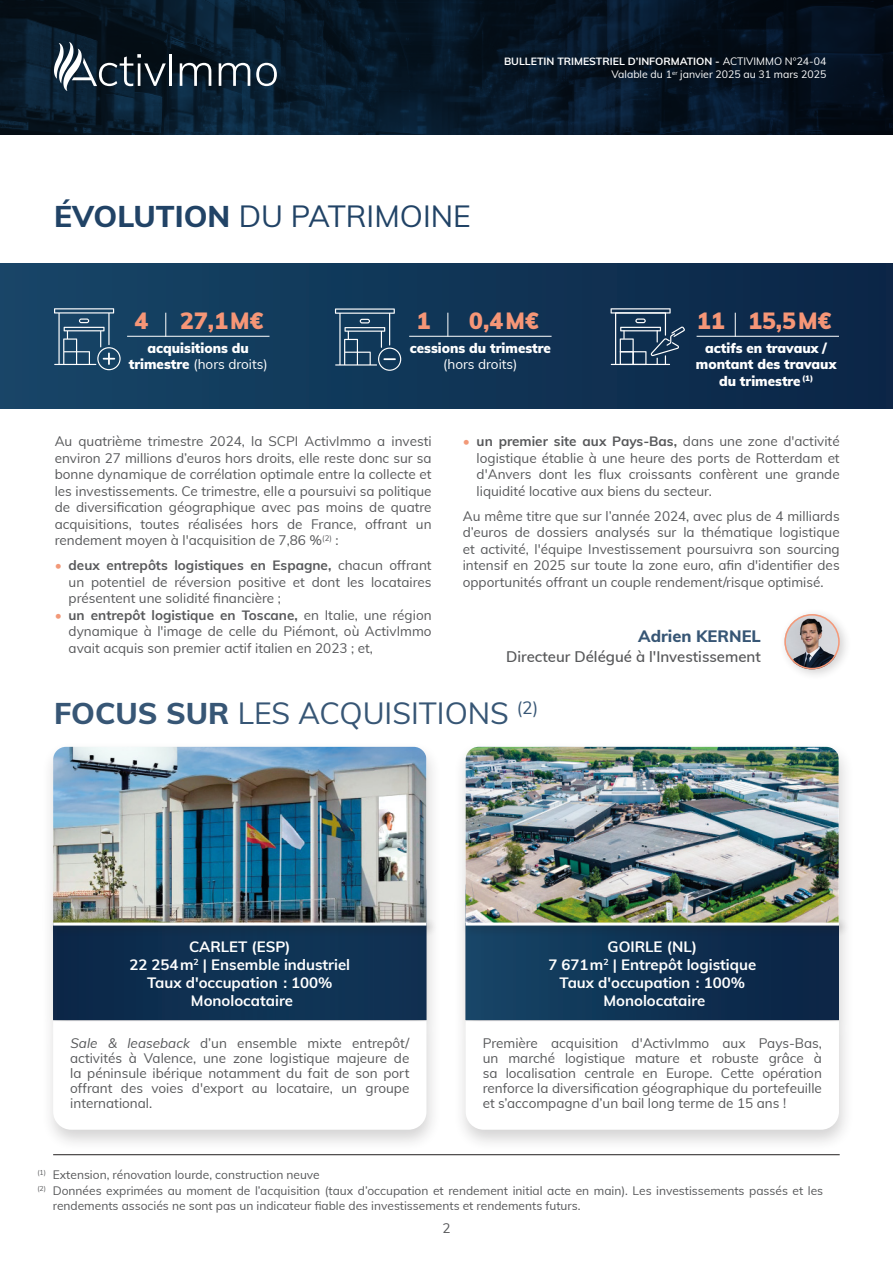
<style>
.page{position:relative;width:893px;height:1263px;background:#fff}
.page>*{position:absolute;margin:0;border:0;box-sizing:border-box;transform-origin:0 0}
.t1{font:30px "Muli";color:#375675}
.t2{font:30px "Muli";color:#214366}
.t3{font:900 22.95px "Muli";letter-spacing:.05em;color:#f69677}
.PARAGRAPHE_TEXTE_COURANT{font:800 16.5px "Muli";color:#375675}
.t4{font:700 15px "Muli";color:#fff}
.PARAGRAPHE_TEXTE_COURANT-2{font:600 15px "Muli";color:#57585a}
.t5{font:13.5px/16.5px "Muli";color:#57585a;text-align:justify}
.texte_bleu_chiffres_clés{font:900 13.5px/16.2px "Muli";color:#fff;text-align:center}
.t6{font:12px/15px "Muli";color:#57585a}
.t7{font:700 10.5px "Muli";color:#fff}
.t8{font:10.5px "Muli";color:#fff}
.s1{font-weight:400}
.s2{font-weight:800}
.s3{color:#f29978}
.s4{font-weight:700}
.s5{font-style:italic}
</style>
<div class="page">
<div style="left:0;top:264px;width:893px;height:144px;background:linear-gradient(to right,#164567,#0b2546)"></div>
<svg style="left:0;top:0;width:893px;height:134px;background:#061727"></svg>
<hr style="left:169px;top:55px;width:3px;height:31px;background:#fff">
<svg style="left:180px;top:63px;width:31px;height:23px"></svg>
<svg style="left:219px;top:63px;width:31px;height:23px"></svg>
<svg style="left:256px;top:63px;width:21px;height:23px"></svg>
<svg style="left:54px;top:42px;width:112px;height:49px;background:#394650"></svg>
<svg style="left:165px;top:313px;width:1px;height:23px"></svg>
<svg style="left:54px;top:308px;width:67px;height:62px;background:#3c617d"></svg>
<hr style="left:127px;top:336px;width:142px;height:1px;background:#fff">
<svg style="left:335px;top:308px;width:66px;height:63px;background:#355873"></svg>
<svg style="left:448px;top:313px;width:1px;height:23px"></svg>
<hr style="left:409px;top:336px;width:143px;height:1px;background:#fff">
<svg style="left:611px;top:308px;width:74px;height:57px;background:#38536e"></svg>
<svg style="left:735px;top:313px;width:1px;height:23px"></svg>
<hr style="left:697px;top:336px;width:142px;height:1px;background:#fff">
<hr style="left:53px;top:1154px;width:787px;height:1px;background:#231f20">
<div style="left:778px;top:608px;width:74px;height:73px;background:#231f20;opacity:.2"></div>
<img style="left:784px;top:614px;width:56px;height:55px;border-radius:28px">
<div style="left:784px;top:614px;width:56px;height:55px;border:2px solid #f69877;border-radius:50%"></div>
<div style="left:40px;top:741px;width:402px;height:411px;background:#231f20;opacity:.2"></div>
<svg style="left:53px;top:1021px;width:373px;height:109px"></svg>
<svg style="left:53px;top:937px;width:373px;height:83px;background:#0e2f50"></svg>
<img style="left:53px;top:747px;width:373px;height:170px">
<div style="left:48px;top:917px;width:389px;height:20px;background:#231f20;opacity:.5"></div>
<hr style="left:53px;top:922px;width:373px;height:3px;background:#fff">
<div style="left:453px;top:741px;width:402px;height:411px;background:#231f20;opacity:.2"></div>
<svg style="left:466px;top:1021px;width:373px;height:109px"></svg>
<svg style="left:466px;top:937px;width:373px;height:83px;background:#0f3254"></svg>
<img style="left:466px;top:747px;width:373px;height:170px">
<div style="left:461px;top:917px;width:389px;height:20px;background:#231f20;opacity:.5"></div>
<hr style="left:466px;top:922px;width:373px;height:3px;background:#fff">
<p class="t7" style="left:504px;top:53px;width:324px">BULLETIN TRIMESTRIEL D’INFORMATION - <span class="s1">ACTIVIMMO N°24-04</span></p>
<p class="t8" style="left:611px;top:67px;width:216px">Valable du 1<sup>er</sup> janvier 2025 au 31 mars 2025</p>
<p class="t2" style="left:54px;top:194px;width:418px"><span class="s2">ÉVOLUTION</span> DU PATRIMOINE</p>
<p class="t3" style="left:134px;top:304px;width:15px">4</p>
<p class="t3" style="left:180px;top:304px;width:85px">27,1M€</p>
<p class="texte_bleu_chiffres_clés" style="left:129px;top:340px;width:141px">acquisitions du trimestre <span class="s1">(hors droits)</span></p>
<p class="t3" style="left:416px;top:304px;width:15px">1</p>
<p class="t3" style="left:469px;top:304px;width:71px">0,4M€</p>
<p class="texte_bleu_chiffres_clés" style="left:410px;top:340px;width:143px">cessions du trimestre <span class="s1">(hors droits)</span></p>
<p class="t3" style="left:697px;top:304px;width:29px">11</p>
<p class="t3" style="left:748px;top:304px;width:85px">15,5M€</p>
<p class="texte_bleu_chiffres_clés" style="left:696px;top:340px;width:142px">actifs en travaux / montant des travaux du trimestre <sup>(1)</sup></p>
<p class="t5" style="left:55px;top:432px;width:378px">Au quatrième trimestre 2024, la SCPI ActivImmo a investi environ 27 millions d’euros hors droits, elle reste donc sur sa bonne dynamique de corrélation optimale entre la collecte et les investissements. Ce trimestre, elle a poursuivi sa politique de diversification géographique avec pas moins de quatre acquisitions, toutes réalisées hors de France, offrant un rendement moyen à l'acquisition de 7,86 %<sup>(2)</sup> :</p>
<p class="t5" style="left:69px;top:556px;width:365px;text-indent:-14px"><span class="s3">•</span> <span class="s4">deux entrepôts logistiques en Espagne,</span> chacun offrant un potentiel de réversion positive et dont les locataires présentent une solidité financière ;</p>
<p class="t5" style="left:69px;top:606px;width:365px;text-indent:-14px"><span class="s3">•</span> <span class="s4">un entrepôt logistique en Toscane,</span> en Italie, une région dynamique à l'image de celle du Piémont, où ActivImmo avait acquis son premier actif italien en 2023 ; et,</p>
<p class="t5" style="left:477px;top:432px;width:365px;text-indent:-14px"><span class="s3">•</span> <span class="s4">un premier site aux Pays-Bas,</span> dans une zone d'activité logistique établie à une heure des ports de Rotterdam et d'Anvers dont les flux croissants confèrent une grande liquidité locative aux biens du secteur.</p>
<p class="t5" style="left:463px;top:507px;width:378px">Au même titre que sur l’année 2024, avec plus de 4 milliards d’euros de dossiers analysés sur la thématique logistique et activité, l'équipe Investissement poursuivra son sourcing intensif en 2025 sur toute la zone euro, afin d'identifier des opportunités offrant un couple rendement/risque optimisé.</p>
<p class="PARAGRAPHE_TEXTE_COURANT" style="left:638px;top:624px;width:124px">Adrien KERNEL</p>
<p class="PARAGRAPHE_TEXTE_COURANT-2" style="left:506px;top:645px;width:256px">Directeur Délégué à l'Investissement</p>
<p class="t1" style="left:54px;top:692px;width:486px"><span class="s2">FOCUS SUR</span> LES ACQUISITIONS <sup>(2)</sup></p>
<p class="t4" style="left:189px;top:935px;width:103px">CARLET (ESP)</p>
<p class="t4" style="left:129px;top:953px;width:222px">22 254m<sup>2</sup> | Ensemble industriel</p>
<p class="t4" style="left:147px;top:971px;width:187px">Taux d'occupation : 100%</p>
<p class="t4" style="left:191px;top:989px;width:104px">Monolocataire</p>
<p class="t5" style="left:70px;top:1035px;width:341px;line-height:15px"><span class="s5">Sale &amp; leaseback</span> d’un ensemble mixte entrepôt/ activités à Valence, une zone logistique majeure de la péninsule ibérique notamment du fait de son port offrant des voies d'export au locataire, un groupe international.</p>
<p class="t4" style="left:608px;top:935px;width:91px">GOIRLE (NL)</p>
<p class="t4" style="left:548px;top:953px;width:209px">7 671m<sup>2</sup> | Entrepôt logistique</p>
<p class="t4" style="left:560px;top:971px;width:187px">Taux d'occupation : 100%</p>
<p class="t4" style="left:603px;top:989px;width:104px">Monolocataire</p>
<p class="t5" style="left:483px;top:1035px;width:341px;line-height:15px">Première acquisition d'ActivImmo aux Pays-Bas, un marché logistique mature et robuste grâce à sa localisation centrale en Europe. Cette opération renforce la diversification géographique du portefeuille et s’accompagne d’un bail long terme de 15 ans !</p>
<p class="t6" style="left:37px;top:1166px;width:284px"><sup>(1)</sup> Extension, rénovation lourde, construction neuve</p>
<p class="t6" style="left:53px;top:1183px;width:772px;text-indent:-15px"><sup>(2)</sup> Données exprimées au moment de l’acquisition (taux d’occupation et rendement initial acte en main). Les investissements passés et les rendements associés ne sont pas un indicateur fiable des investissements et rendements futurs.</p>
<p class="t5" style="left:442px;top:1219px;width:10px">2</p>
</div>
